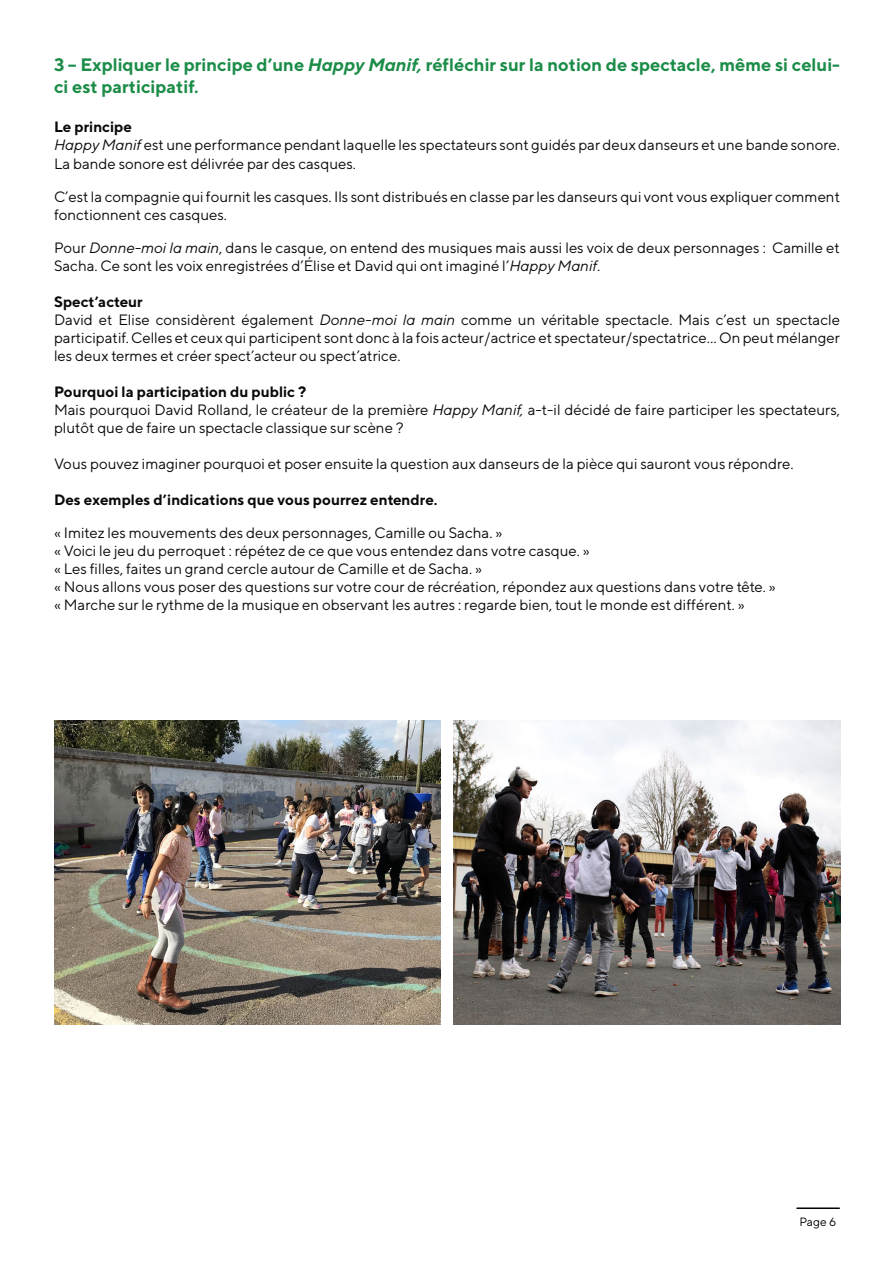
<style>
.page{position:relative;width:893px;height:1263px;background:#fff}
.page>*{position:absolute;margin:0;border:0;box-sizing:border-box;transform-origin:0 0}
.t1{font:700 18px/21.6px "TT Norms";color:#1b8d48}
.t2{font:15px/18px "TT Norms";color:#080908}
.t3{font:700 15px "TT Norms";color:#080908}
.t4{font:12px "TT Norms";color:#000}
.s1{font-style:italic}
.s2{font-weight:700}
</style>
<div class="page">
<hr style="left:797px;top:1207px;width:42px;height:2px;background:#000">
<img style="left:453px;top:720px;width:387px;height:304px">
<img style="left:54px;top:720px;width:387px;height:304px">
<p class="t1" style="left:54px;top:54px;width:787px">3 – Expliquer le principe d’une <span class="s1">Happy Manif,</span> réfléchir sur la notion de spectacle, même si celui&shy;ci est participatif.</p>
<p class="t2" style="left:54px;top:118px;width:788px"><span class="s2">Le principe<br></span><span class="s1">Happy Manif</span> est une performance pendant laquelle les spectateurs sont guidés par deux danseurs et une bande sonore.<br>La bande sonore est délivrée par des casques.</p>
<p class="t2" style="left:54px;top:187px;width:788px">C’est la compagnie qui fournit les casques. Ils sont distribués en classe par les danseurs qui vont vous expliquer comment fonctionnent ces casques.</p>
<p class="t2" style="left:54px;top:238px;width:787px">Pour <span class="s1">Donne-moi la main</span>, dans le casque, on entend des musiques mais aussi les voix de deux personnages : Camille et<br>Sacha. Ce sont les voix enregistrées d’Élise et David qui ont imaginé l’<span class="s1">Happy Manif</span>.</p>
<p class="t2" style="left:54px;top:292px;width:788px"><span class="s2">Spect’acteur<br></span>David et Elise considèrent également <span class="s1">Donne-moi la main</span> comme un véritable spectacle. Mais c’est un spectacle participatif. Celles et ceux qui participent sont donc à la fois acteur/actrice et spectateur/spectatrice… On peut mélanger les deux termes et créer spect’acteur ou spect’atrice.</p>
<p class="t2" style="left:54px;top:382px;width:787px"><span class="s2">Pourquoi la participation du public ?<br></span>Mais pourquoi David Rolland, le créateur de la première <span class="s1">Happy Manif,</span> a-t-il décidé de faire participer les spectateurs, plutôt que de faire un spectacle classique sur scène ?</p>
<p class="t2" style="left:54px;top:454px;width:741px">Vous pouvez imaginer pourquoi et poser ensuite la question aux danseurs de la pièce qui sauront vous répondre.</p>
<p class="t3" style="left:54px;top:490px;width:385px">Des exemples d’indications que vous pourrez entendre.</p>
<p class="t2" style="left:54px;top:523px;width:723px">« Imitez les mouvements des deux personnages, Camille ou Sacha. »<br>« Voici le jeu du perroquet : répétez de ce que vous entendez dans votre casque. »<br>« Les filles, faites un grand cercle autour de Camille et de Sacha. »<br>« Nous allons vous poser des questions sur votre cour de récréation, répondez aux questions dans votre tête. » « Marche sur le rythme de la musique en observant les autres : regarde bien, tout le monde est différent. »</p>
<p class="t4" style="left:799px;top:1215px;width:38px">Page 6</p>
</div>
